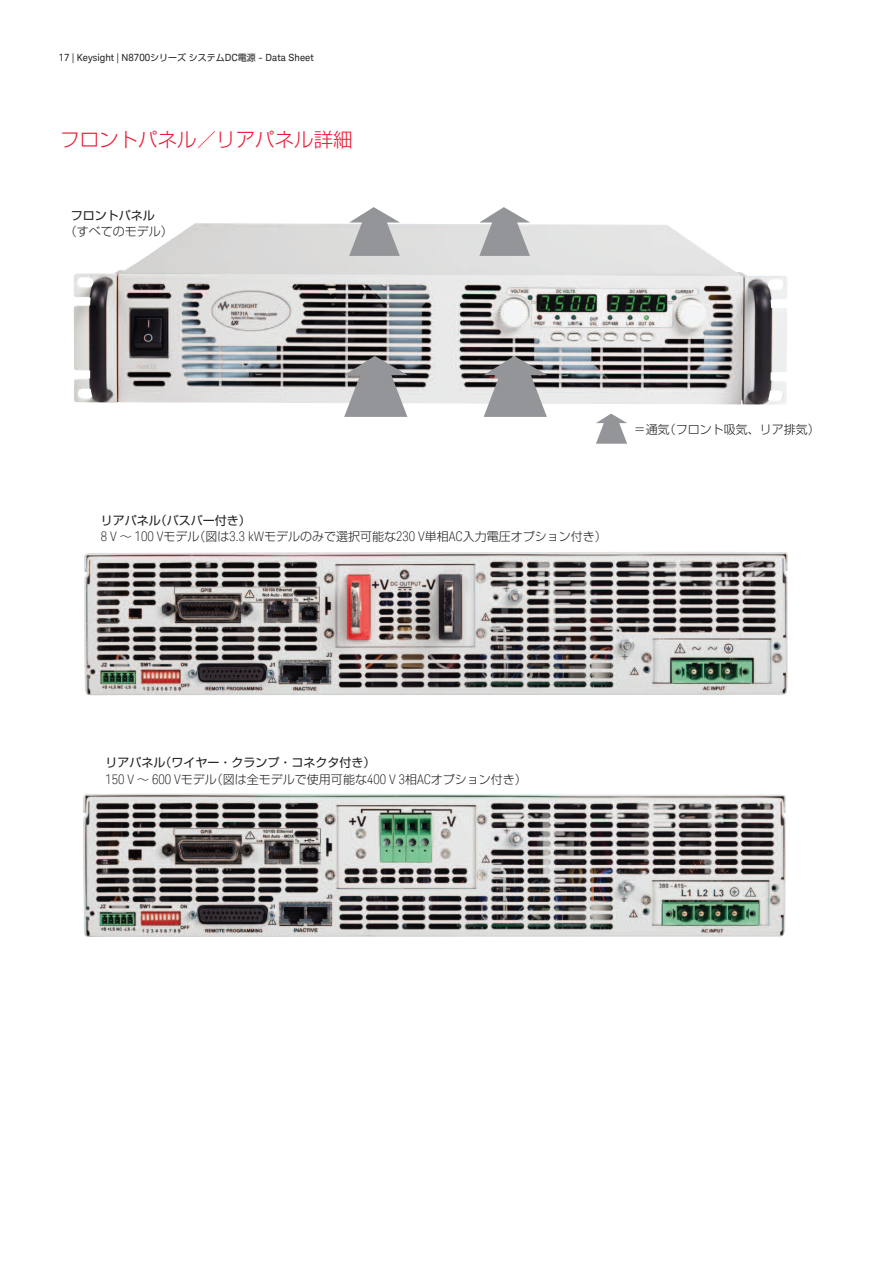
<style>
.page{position:relative;width:893px;height:1263px;background:#fff}
.page>*{position:absolute;margin:0;border:0;box-sizing:border-box;transform-origin:0 0}
.t1{font:300 19.5px "Shin Go Pro";color:#ed1a36}
.t2{font:300 12px/16.5px "Shin Go Pro";color:#231f20}
.t3{font:12px "Shin Go Pro";color:#231f20}
.t4{font:9.9px "Keysight Sans";color:#231f20}
.s1{font-family:"Shin Go Pro";font-size:9px}
.s2{font-weight:400}
.s3{font-family:"Keysight Sans";font-stretch:condensed;font-size:13.2px}
</style>
<div class="page">
<img style="left:83px;top:793px;width:703px;height:144px">
<img style="left:84px;top:552px;width:704px;height:143px">
<img style="left:74px;top:223px;width:714px;height:181px">
<svg style="left:344px;top:356px;width:64px;height:61px;background:#939496"></svg>
<svg style="left:484px;top:356px;width:63px;height:61px;background:#8f9093"></svg>
<svg style="left:596px;top:414px;width:31px;height:30px"></svg>
<svg style="left:349px;top:207px;width:51px;height:49px"></svg>
<svg style="left:479px;top:207px;width:51px;height:49px"></svg>
<p class="t4" style="left:59px;top:51px;width:257px">17 | Keysight | N8700<span class="s1">シリーズシステム</span>DC<span class="s1">電源</span> - Data Sheet</p>
<h1 class="t1" style="left:60px;top:123px;width:294px">フロントパネル／リアパネル詳細</h1>
<p class="t3" style="left:71px;top:205px;width:86px">フロントパネル</p>
<p class="t2" style="left:65px;top:222px;width:110px">（すべてのモデル）</p>
<p class="t2" style="left:101px;top:510px;width:508px"><span class="s2">リアパネル（バスバー付き）<br></span><span class="s3">8 V</span> ～ <span class="s3">100 V</span>モデル（図は<span class="s3">3.3 kW</span>モデルのみで選択可能な<span class="s3">230 V</span>単相<span class="s3">AC</span>入力電圧オプション付き）</p>
<p class="t2" style="left:634px;top:420px;width:187px">＝通気（フロント吸気、リア排気）</p>
<p class="t2" style="left:105px;top:753px;width:423px"><span class="s2">リアパネル（ワイヤー・クランプ・コネクタ付き）<br></span><span class="s3">150 V</span> ～ <span class="s3">600 V</span>モデル（図は全モデルで使用可能な<span class="s3">400 V 3</span>相<span class="s3">AC</span>オプション付き）</p>
</div>
